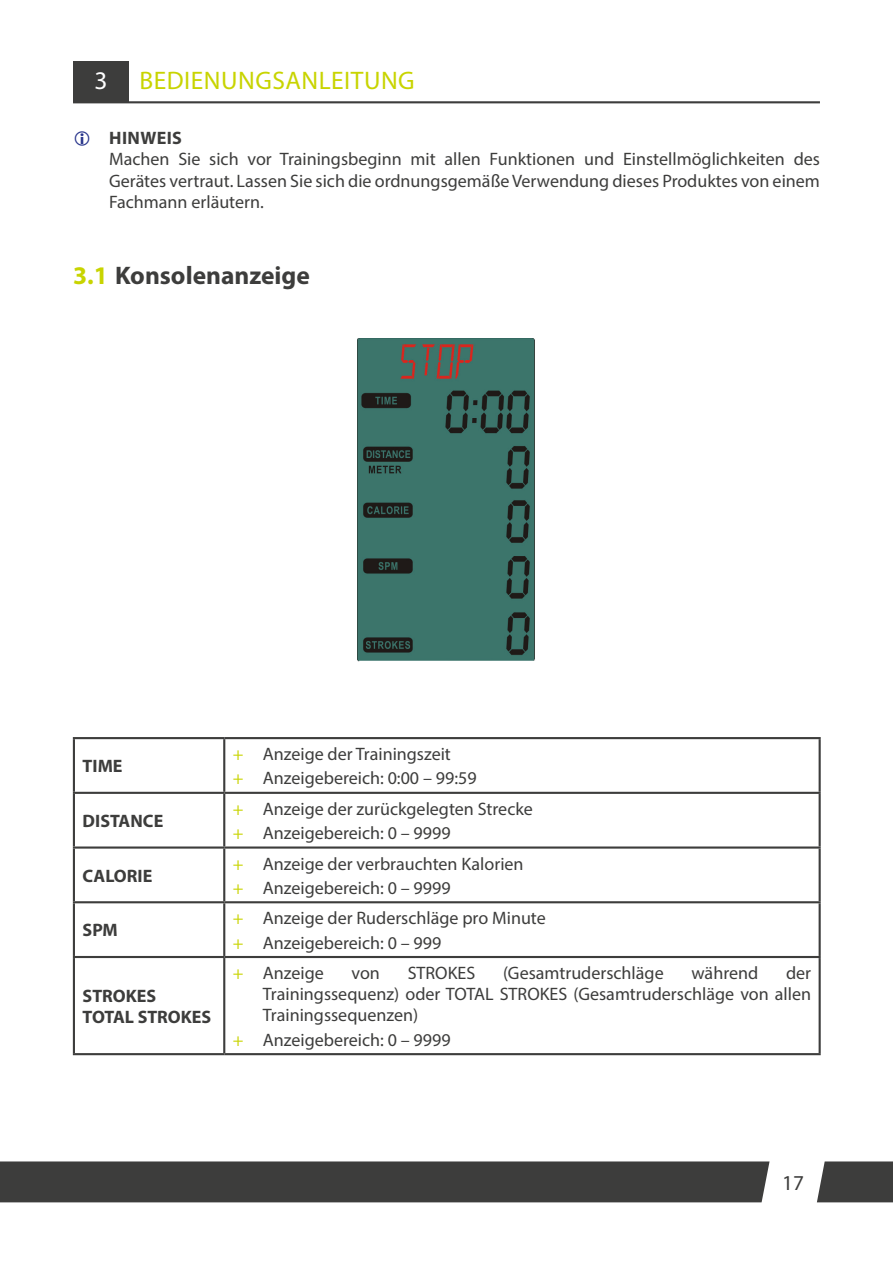
<style>
.page{position:relative;width:893px;height:1263px;background:#fff}
.page>*{position:absolute;margin:0;border:0;box-sizing:border-box;transform-origin:0 0}
.t1{font:25.5px "Myriad Pro";letter-spacing:.02em;color:#c8d400}
.t2{font:700 25.5px "Myriad Pro";color:#3d3d3c}
.t3{font:25.5px "Myriad Pro";color:#fff}
.t4{font:21.3px "Myriad Pro";color:#3d3d3c}
.Text_Hinweise{font:18px/21.6px "Myriad Pro";color:#3d3d3c;text-align:justify}
.t5{font:700 18px "Myriad Pro";color:#3d3d3c}
.t6{font:700 18px "Myriad Pro";letter-spacing:.02em;color:#3d3d3c}
.s1{color:#c8d400}
</style>
<div class="page">
<img style="left:357px;top:338px;width:178px;height:324px">
<div style="left:0;top:1161px;width:769px;height:41px;background:#3d3d3c"></div>
<svg style="left:817px;top:1161px;width:76px;height:41px;background:#484847"></svg>
<div style="left:73px;top:61px;width:55px;height:41px;background:#3d3d3c"></div>
<hr style="left:73px;top:101px;width:747px;height:2px;background:#3d3d3c">
<hr style="left:73px;top:737px;width:151px;height:2px;background:#3d3d3c">
<hr style="left:73px;top:739px;width:2px;height:53px;background:#3d3d3c">
<hr style="left:224px;top:737px;width:597px;height:2px;background:#3d3d3c">
<hr style="left:223px;top:739px;width:2px;height:53px;background:#3d3d3c">
<hr style="left:819px;top:739px;width:2px;height:53px;background:#3d3d3c">
<hr style="left:73px;top:792px;width:151px;height:2px;background:#3d3d3c">
<hr style="left:73px;top:794px;width:2px;height:52px;background:#3d3d3c">
<hr style="left:224px;top:792px;width:597px;height:2px;background:#3d3d3c">
<hr style="left:223px;top:794px;width:2px;height:52px;background:#3d3d3c">
<hr style="left:819px;top:794px;width:2px;height:52px;background:#3d3d3c">
<hr style="left:73px;top:846px;width:151px;height:3px;background:#3d3d3c">
<hr style="left:73px;top:849px;width:2px;height:52px;background:#3d3d3c">
<hr style="left:224px;top:846px;width:597px;height:3px;background:#3d3d3c">
<hr style="left:223px;top:849px;width:2px;height:52px;background:#3d3d3c">
<hr style="left:819px;top:849px;width:2px;height:52px;background:#3d3d3c">
<hr style="left:73px;top:901px;width:151px;height:2px;background:#3d3d3c">
<hr style="left:73px;top:903px;width:2px;height:53px;background:#3d3d3c">
<hr style="left:224px;top:901px;width:597px;height:2px;background:#3d3d3c">
<hr style="left:223px;top:903px;width:2px;height:53px;background:#3d3d3c">
<hr style="left:819px;top:903px;width:2px;height:53px;background:#3d3d3c">
<hr style="left:73px;top:956px;width:151px;height:2px;background:#3d3d3c">
<hr style="left:73px;top:958px;width:2px;height:95px;background:#3d3d3c">
<hr style="left:224px;top:956px;width:597px;height:2px;background:#3d3d3c">
<hr style="left:223px;top:958px;width:2px;height:95px;background:#3d3d3c">
<hr style="left:819px;top:958px;width:2px;height:95px;background:#3d3d3c">
<hr style="left:73px;top:1053px;width:151px;height:2px;background:#3d3d3c">
<hr style="left:224px;top:1053px;width:597px;height:2px;background:#3d3d3c">
<p class="t3" style="left:94px;top:65px;width:15px">3</p>
<p class="t1" style="left:139px;top:65px;width:277px">BEDIENUNGSANLEITUNG</p>
<p class="t6" style="left:109px;top:126px;width:74px">HINWEIS</p>
<p class="Text_Hinweise" style="left:109px;top:148px;width:712px">Machen Sie sich vor Trainingsbeginn mit allen Funktionen und Einstellmöglichkeiten des Gerätes vertraut. Lassen Sie sich die ordnungsgemäße Verwendung dieses Produktes von einem Fachmann erläutern.</p>
<p class="t2" style="left:73px;top:258px;width:238px"><span class="s1">3.1</span> Konsolenanzeige</p>
<p class="t5" style="left:83px;top:754px;width:41px">TIME</p>
<p class="t5" style="left:83px;top:809px;width:82px">DISTANCE</p>
<p class="t5" style="left:83px;top:864px;width:71px">CALORIE</p>
<p class="t5" style="left:83px;top:918px;width:37px">SPM</p>
<p class="t5" style="left:83px;top:984px;width:75px">STROKES</p>
<p class="t5" style="left:83px;top:1005px;width:130px">TOTAL STROKES</p>
<p class="Text_Hinweise" style="left:233px;top:743px;width:220px"><span class="s1">+</span> Anzeige der Trainingszeit</p>
<p class="Text_Hinweise" style="left:233px;top:767px;width:245px"><span class="s1">+</span> Anzeigebereich: 0:00 – 99:59</p>
<p class="Text_Hinweise" style="left:233px;top:798px;width:302px"><span class="s1">+</span> Anzeige der zurückgelegten Strecke</p>
<p class="Text_Hinweise" style="left:233px;top:822px;width:219px"><span class="s1">+</span> Anzeigebereich: 0 – 9999</p>
<p class="Text_Hinweise" style="left:233px;top:852px;width:292px"><span class="s1">+</span> Anzeige der verbrauchten Kalorien</p>
<p class="Text_Hinweise" style="left:233px;top:877px;width:219px"><span class="s1">+</span> Anzeigebereich: 0 – 9999</p>
<p class="Text_Hinweise" style="left:233px;top:907px;width:315px"><span class="s1">+</span> Anzeige der Ruderschläge pro Minute</p>
<p class="Text_Hinweise" style="left:233px;top:931px;width:210px"><span class="s1">+</span> Anzeigebereich: 0 – 999</p>
<p class="Text_Hinweise" style="left:233px;top:962px;width:93px"><span class="s1">+</span> Anzeige</p>
<p class="Text_Hinweise" style="left:352px;top:962px;width:30px">von</p>
<p class="Text_Hinweise" style="left:408px;top:962px;width:69px">STROKES</p>
<p class="Text_Hinweise" style="left:503px;top:962px;width:162px">(Gesamtruderschläge</p>
<p class="Text_Hinweise" style="left:691px;top:962px;width:68px">während</p>
<p class="Text_Hinweise" style="left:263px;top:962px;width:550px;line-height:21.1px;text-indent:523px">der Trainingssequenz) oder TOTAL STROKES (Gesamtruderschläge von allen Trainingssequenzen)</p>
<p class="Text_Hinweise" style="left:233px;top:1028px;width:219px"><span class="s1">+</span> Anzeigebereich: 0 – 9999</p>
<p class="t4" style="left:782px;top:1169px;width:23px">17</p>
</div>
